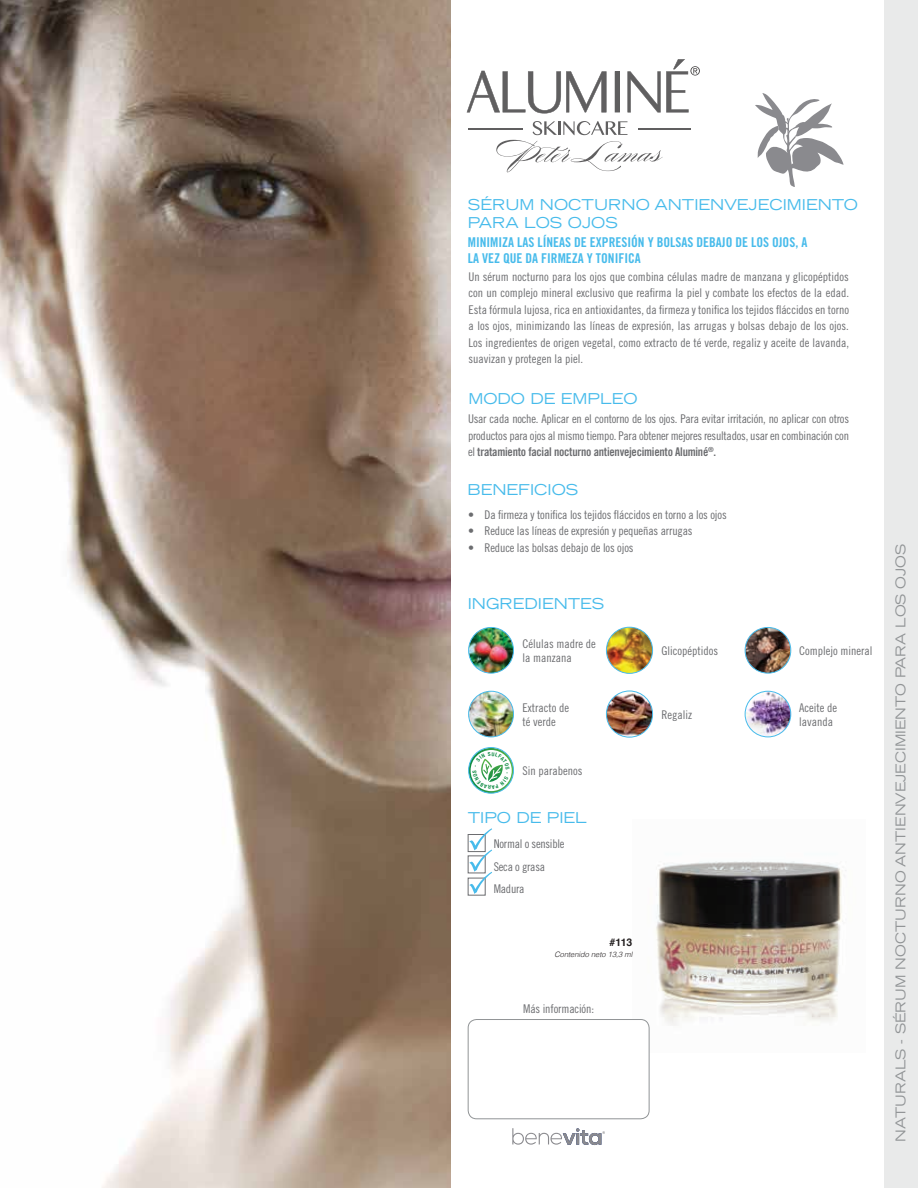
<style>
.page{position:relative;width:918px;height:1188px;background:#fff}
.page>*{position:absolute;margin:0;border:0;box-sizing:border-box;transform-origin:0 0}
.t1{font:expanded 15px/18px "Trade Gothic LH";color:#47bbeb}
.t2{font:13.5px/16.2px "Trade Gothic Bold Cond Twenty";color:#47bbeb}
.t3{font:expanded 13.5px "Trade Gothic LH";color:#919496}
.t4{font:12px/16.5px "Trade Gothic Cond Eighteen";letter-spacing:-.01em;color:#6c6d70}
.t5{font:12px "Trade Gothic Bold Cond Twenty";letter-spacing:-.02em;color:#6c6d70}
.t6{font:700 10.5px "Helvetica";color:#231f20}
.t7{font:italic 300 7.5px "Helvetica";color:#231f20}
.s1{font-family:"Trade Gothic Cond Eighteen"}
</style>
<div class="page">
<img style="left:0;top:0;width:450px;height:1188px">
<svg style="left:755px;top:93px;width:89px;height:94px"></svg>
<img style="left:644px;top:861px;width:202px;height:165px">
<div style="left:884px;top:0;width:34px;height:1188px;background:#e9eaea"></div>
<hr style="left:469px;top:128px;width:54px;height:2px;background:#605f60">
<hr style="left:638px;top:128px;width:52px;height:2px;background:#605f60">
<svg style="left:467px;top:71px;width:139px;height:42px"></svg>
<svg style="left:615px;top:71px;width:5px;height:41px"></svg>
<svg style="left:496px;top:121px;width:167px;height:51px"></svg>
<svg style="left:627px;top:59px;width:73px;height:53px"></svg>
<svg style="left:512px;top:1128px;width:93px;height:17px"></svg>
<div style="left:468px;top:1020px;width:181px;height:99px;background:#fff;border-radius:9px"></div>
<div style="left:468px;top:1019px;width:182px;height:100px;border:1px solid #919496;border-radius:9px"></div>
<div style="left:468px;top:834px;width:18px;height:18px;border:1px solid #6c6d70"></div>
<div style="left:468px;top:856px;width:18px;height:17px;border:1px solid #6c6d70"></div>
<div style="left:468px;top:878px;width:18px;height:17px;border:1px solid #6c6d70"></div>
<svg style="left:469px;top:828px;width:23px;height:66px"></svg>
<img style="left:469px;top:691px;width:45px;height:46px;border-radius:23px">
<div style="left:468px;top:691px;width:46px;height:46px;border:1px solid #47bbeb;border-radius:50%"></div>
<img style="left:746px;top:627px;width:44px;height:45px">
<div style="left:745px;top:627px;width:46px;height:47px;border:1px solid #47bbeb;border-radius:50%"></div>
<img style="left:606px;top:627px;width:47px;height:46px;border-radius:23px">
<div style="left:606px;top:627px;width:47px;height:47px;border:1px solid #47bbeb;border-radius:50%"></div>
<img style="left:745px;top:691px;width:46px;height:46px;border-radius:23px">
<div style="left:745px;top:691px;width:46px;height:46px;border:1px solid #47bbeb;border-radius:50%"></div>
<img style="left:606px;top:691px;width:47px;height:46px;border-radius:23px">
<div style="left:606px;top:691px;width:47px;height:47px;border:1px solid #47bbeb;border-radius:50%"></div>
<img style="left:469px;top:627px;width:45px;height:46px;border-radius:23px">
<div style="left:468px;top:627px;width:46px;height:47px;border:1px solid #47bbeb;border-radius:50%"></div>
<svg style="left:469px;top:748px;width:45px;height:45px"></svg>
<p class="t1" style="left:468px;top:195px;width:392px">SÉRUM NOCTURNO ANTIENVEJECIMIENTO<br>PARA LOS OJOS</p>
<p class="t2" style="left:468px;top:234px;width:341px">MINIMIZA LAS LÍNEAS DE EXPRESIÓN Y BOLSAS DEBAJO DE LOS OJOS, A<br>LA VEZ QUE DA FIRMEZA Y TONIFICA</p>
<p class="t4" style="left:468px;top:268px;width:382px;text-align:justify">Un sérum nocturno para los ojos que combina células madre de manzana y glicopéptidos con un complejo mineral exclusivo que reafirma la piel y combate los efectos de la edad.<br>Esta fórmula lujosa, rica en antioxidantes, da firmeza y tonifica los tejidos fláccidos en torno a los ojos, minimizando las líneas de expresión, las arrugas y bolsas debajo de los ojos.<br>Los ingredientes de origen vegetal, como extracto de té verde, regaliz y aceite de lavanda, suavizan y protegen la piel.</p>
<p class="t1" style="left:468px;top:389px;width:171px">MODO DE EMPLEO</p>
<p class="t4" style="left:468px;top:410px;width:383px">Usar cada noche. Aplicar en el contorno de los ojos. Para evitar irritación, no aplicar con otros productos para ojos al mismo tiempo. Para obtener mejores resultados, usar en combinación con</p>
<p class="t5" style="left:468px;top:444px;width:250px"><span class="s1">el</span> tratamiento facial nocturno antienvejecimiento Aluminé<sup>®</sup>.</p>
<p class="t1" style="left:467px;top:480px;width:112px">BENEFICIOS</p>
<p class="t4" style="left:468px;top:506px;width:260px">• Da firmeza y tonifica los tejidos fláccidos en torno a los ojos</p>
<p class="t4" style="left:468px;top:523px;width:226px">• Reduce las líneas de expresión y pequeñas arrugas</p>
<p class="t4" style="left:468px;top:539px;width:167px">• Reduce las bolsas debajo de los ojos</p>
<p class="t1" style="left:468px;top:594px;width:138px">INGREDIENTES</p>
<p class="t4" style="left:522px;top:636px;width:75px;line-height:14.4px">Células madre de la manzana</p>
<p class="t4" style="left:662px;top:642px;width:58px">Glicopéptidos</p>
<p class="t4" style="left:799px;top:642px;width:75px">Complejo mineral</p>
<p class="t4" style="left:522px;top:700px;width:48px;line-height:14.4px">Extracto de té verde</p>
<p class="t4" style="left:662px;top:706px;width:32px">Regaliz</p>
<p class="t4" style="left:799px;top:700px;width:39px;line-height:14.4px">Aceite de lavanda</p>
<p class="t4" style="left:522px;top:762px;width:61px">Sin parabenos</p>
<p class="t1" style="left:468px;top:808px;width:121px">TIPO DE PIEL</p>
<p class="t4" style="left:494px;top:832px;width:72px;line-height:22.5px">Normal o sensible<br>Seca o grasa<br>Madura</p>
<p class="t6" style="left:610px;top:934px;width:24px">#113</p>
<p class="t7" style="left:554px;top:948px;width:79px">Contenido neto 13,3 ml</p>
<p class="t4" style="left:523px;top:1000px;width:72px">Más información:</p>
<p class="t3" style="left:892px;top:1142px;width:599px;rotate:-90deg">NATURALS - SÉRUM NOCTURNO ANTIENVEJECIMIENTO PARA LOS OJOS</p>
</div>
